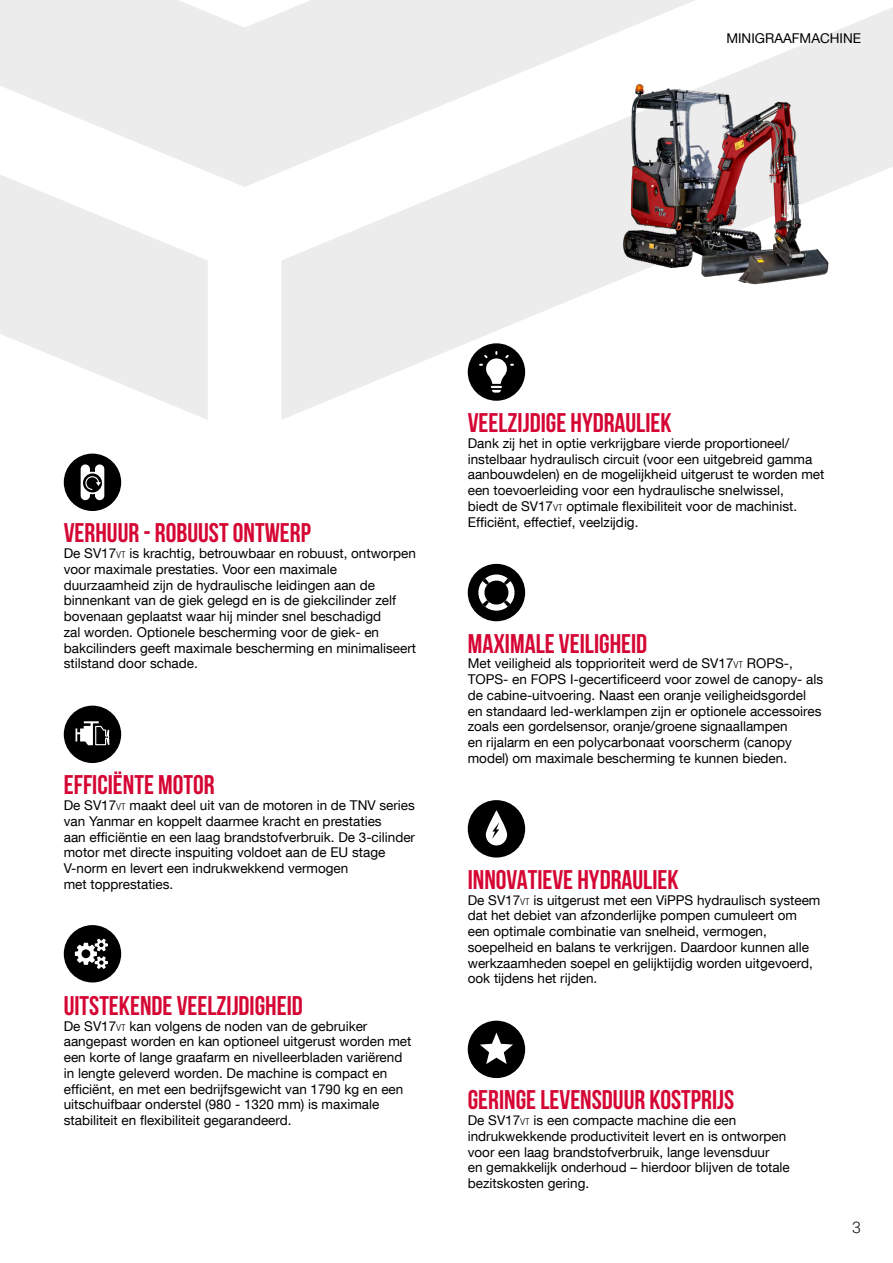
<style>
.page{position:relative;width:893px;height:1263px;background:#fff}
.page>*{position:absolute;margin:0;border:0;box-sizing:border-box;transform-origin:0 0}
.t1{font:700 27px "Bebas Neue";color:#d50634}
.t2{font:300 15.9px "Roboto";color:#000}
.t3{font:13.5px/15.8px "Helvetica Neue LT Com";color:#000}
.s1{font-family:"Blogger Sans";font-weight:300;font-size:9.45px}
</style>
<div class="page">
<svg style="left:281px;top:7px;width:612px;height:413px"></svg>
<svg style="left:0;top:0;width:696px;height:187px;fill:#ececec"></svg>
<svg style="left:0;top:174px;width:208px;height:246px;fill:#ececec"></svg>
<div style="left:64px;top:454px;width:57px;height:57px;background:#000;border-radius:50%"></div>
<svg style="left:81px;top:464px;width:23px;height:36px"></svg>
<div style="left:64px;top:706px;width:57px;height:57px;background:#000;border-radius:50%"></div>
<svg style="left:76px;top:721px;width:34px;height:25px"></svg>
<div style="left:64px;top:925px;width:57px;height:57px;background:#000;border-radius:50%"></div>
<svg style="left:75px;top:939px;width:33px;height:30px"></svg>
<div style="left:468px;top:343px;width:57px;height:58px;background:#000;border-radius:50%"></div>
<svg style="left:479px;top:351px;width:35px;height:42px"></svg>
<div style="left:468px;top:564px;width:57px;height:57px;background:#000;border-radius:50%"></div>
<svg style="left:478px;top:574px;width:37px;height:37px"></svg>
<div style="left:468px;top:800px;width:57px;height:57px;background:#000;border-radius:50%"></div>
<svg style="left:486px;top:810px;width:21px;height:35px"></svg>
<div style="left:468px;top:1021px;width:57px;height:57px;background:#000;border-radius:50%"></div>
<svg style="left:480px;top:1032px;width:33px;height:32px"></svg>
<img style="left:581px;top:51px;width:285px;height:236px">
<p class="t3" style="left:726px;top:30px;width:136px">MINIGRAAFMACHINE</p>
<h1 class="t1" style="left:64px;top:518px;width:249px">VERHUUR - ROBUUST ONTWERP</h1>
<p class="t3" style="left:64px;top:545px;width:354px">De SV17<span class="s1">VT</span> is krachtig, betrouwbaar en robuust, ontworpen voor maximale prestaties. Voor een maximale duurzaamheid zijn de hydraulische leidingen aan de binnenkant van de giek gelegd en is de giekcilinder zelf bovenaan geplaatst waar hij minder snel beschadigd<br>zal worden. Optionele bescherming voor de giek- en bakcilinders geeft maximale bescherming en minimaliseert stilstand door schade.</p>
<h1 class="t1" style="left:64px;top:770px;width:152px">EFFICIËNTE MOTOR</h1>
<p class="t3" style="left:64px;top:797px;width:353px">De SV17<span class="s1">VT</span> maakt deel uit van de motoren in de TNV series van Yanmar en koppelt daarmee kracht en prestaties<br>aan efficiëntie en een laag brandstofverbruik. De 3-cilinder motor met directe inspuiting voldoet aan de EU stage V-norm en levert een indrukwekkend vermogen<br>met topprestaties.</p>
<h1 class="t1" style="left:64px;top:991px;width:241px">UITSTEKENDE VEELZIJDIGHEID</h1>
<p class="t3" style="left:64px;top:1018px;width:349px">De SV17<span class="s1">VT</span> kan volgens de noden van de gebruiker aangepast worden en kan optioneel uitgerust worden met een korte of lange graafarm en nivelleerbladen variërend in lengte geleverd worden. De machine is compact en efficiënt, en met een bedrijfsgewicht van 1790 kg en een uitschuifbaar onderstel (980 - 1320 mm) is maximale stabiliteit en flexibiliteit gegarandeerd.</p>
<h1 class="t1" style="left:468px;top:408px;width:205px">VEELZIJDIGE HYDRAULIEK</h1>
<p class="t3" style="left:468px;top:435px;width:358px">Dank zij het in optie verkrijgbare vierde proportioneel/ instelbaar hydraulisch circuit (voor een uitgebreid gamma aanbouwdelen) en de mogelijkheid uitgerust te worden met een toevoerleiding voor een hydraulische snelwissel,<br>biedt de SV17<span class="s1">VT</span> optimale flexibiliteit voor de machinist.<br>Efficiënt, effectief, veelzijdig.</p>
<h1 class="t1" style="left:468px;top:628px;width:181px">MAXIMALE VEILIGHEID</h1>
<p class="t3" style="left:468px;top:655px;width:357px">Met veiligheid als topprioriteit werd de SV17<span class="s1">VT</span> ROPS-, TOPS- en FOPS I-gecertificeerd voor zowel de canopy- als de cabine-uitvoering. Naast een oranje veiligheidsgordel en standaard led-werklampen zijn er optionele accessoires zoals een gordelsensor, oranje/groene signaallampen<br>en rijalarm en een polycarbonaat voorscherm (canopy model) om maximale bescherming te kunnen bieden.</p>
<h1 class="t1" style="left:468px;top:865px;width:212px">INNOVATIEVE HYDRAULIEK</h1>
<p class="t3" style="left:468px;top:892px;width:354px">De SV17<span class="s1">VT</span> is uitgerust met een ViPPS hydraulisch systeem dat het debiet van afzonderlijke pompen cumuleert om een optimale combinatie van snelheid, vermogen, soepelheid en balans te verkrijgen. Daardoor kunnen alle werkzaamheden soepel en gelijktijdig worden uitgevoerd, ook tijdens het rijden.</p>
<h1 class="t1" style="left:468px;top:1085px;width:268px">GERINGE LEVENSDUUR KOSTPRIJS</h1>
<p class="t3" style="left:468px;top:1112px;width:324px">De SV17<span class="s1">VT</span> is een compacte machine die een indrukwekkende productiviteit levert en is ontworpen voor een laag brandstofverbruik, lange levensduur<br>en gemakkelijk onderhoud – hierdoor blijven de totale bezitskosten gering.</p>
<p class="t2" style="left:852px;top:1216px;width:10px">3</p>
</div>
